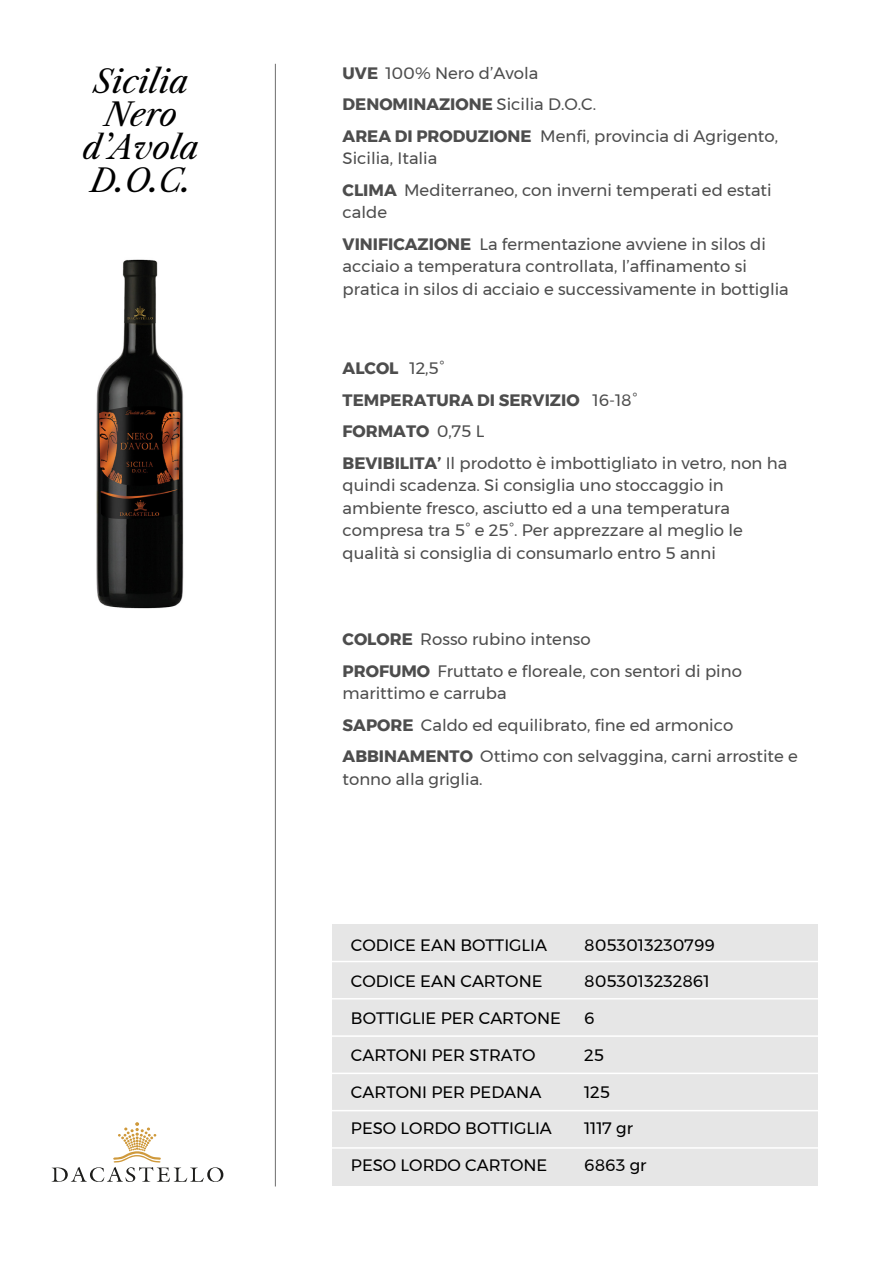
<style>
.page{position:relative;width:893px;height:1263px;background:#fff}
.page>*{position:absolute;margin:0;border:0;box-sizing:border-box;transform-origin:0 0}
.t1{font:italic 31.5px/33px "Libre Caslon Text";color:#000;text-align:center}
.t2{font:16.5px/31.5px "Montserrat";color:#4d4d4d}
.t3{font:16.5px "Montserrat";color:#000}
.s1{font-weight:700}
</style>
<div class="page">
<div style="left:332px;top:925px;width:485px;height:261px;background:#e6e6e6"></div>
<hr style="left:275px;top:64px;width:1px;height:1122px;background:#6e6e6e">
<svg style="left:52px;top:1122px;width:171px;height:60px"></svg>
<hr style="left:329px;top:961px;width:494px;height:1px;background:#fff">
<hr style="left:329px;top:998px;width:494px;height:1px;background:#fff">
<hr style="left:329px;top:1035px;width:494px;height:2px;background:#fff">
<hr style="left:329px;top:1072px;width:494px;height:2px;background:#fff">
<hr style="left:329px;top:1110px;width:494px;height:1px;background:#fff">
<hr style="left:329px;top:1147px;width:494px;height:2px;background:#fff">
<img style="left:96px;top:259px;width:88px;height:350px">
<h1 class="t1" style="left:83px;top:65px;width:118px">Sicilia<br>Nero d’Avola<br>D.O.C.</h1>
<p class="t2" style="left:343px;top:57px;width:437px"><span class="s1">UVE</span> 100% Nero d’Avola<br><span class="s1">DENOMINAZIONE</span> Sicilia D.O.C.<br><span class="s1">AREA DI PRODUZIONE</span> Menfi, provincia di Agrigento,</p>
<p class="t2" style="left:343px;top:143px;width:431px">Sicilia, Italia<br><span class="s1">CLIMA</span> Mediterraneo, con inverni temperati ed estati</p>
<p class="t2" style="left:343px;top:197px;width:425px">calde<br><span class="s1">VINIFICAZIONE</span> La fermentazione avviene in silos di</p>
<p class="t2" style="left:343px;top:255px;width:448px;line-height:22.5px">acciaio a temperatura controllata, l’affinamento si pratica in silos di acciaio e successivamente in bottiglia</p>
<p class="t2" style="left:343px;top:352px;width:446px"><span class="s1">ALCOL</span> 12,5°<br><span class="s1">TEMPERATURA DI SERVIZIO</span> 16-18°<br><span class="s1">FORMATO</span> 0,75 L<br><span class="s1">BEVIBILITA’</span> Il prodotto è imbottigliato in vetro, non ha</p>
<p class="t2" style="left:343px;top:474px;width:402px;line-height:22.5px">quindi scadenza. Si consiglia uno stoccaggio in ambiente fresco, asciutto ed a una temperatura compresa tra 5° e 25°. Per apprezzare al meglio le qualità si consiglia di consumarlo entro 5 anni</p>
<p class="t2" style="left:343px;top:623px;width:401px"><span class="s1">COLORE</span> Rosso rubino intenso<br><span class="s1">PROFUMO</span> Fruttato e floreale, con sentori di pino</p>
<p class="t2" style="left:343px;top:677px;width:457px">marittimo e carruba<br><span class="s1">SAPORE</span> Caldo ed equilibrato, fine ed armonico<br><span class="s1">ABBINAMENTO</span> Ottimo con selvaggina, carni arrostite e</p>
<p class="t2" style="left:343px;top:763px;width:142px">tonno alla griglia.</p>
<p class="t3" style="left:351px;top:932px;width:198px">CODICE EAN BOTTIGLIA</p>
<p class="t3" style="left:584px;top:932px;width:132px">8053013230799</p>
<p class="t3" style="left:351px;top:969px;width:193px">CODICE EAN CARTONE</p>
<p class="t3" style="left:584px;top:969px;width:127px">8053013232861</p>
<p class="t3" style="left:351px;top:1006px;width:211px">BOTTIGLIE PER CARTONE</p>
<p class="t3" style="left:584px;top:1006px;width:12px">6</p>
<p class="t3" style="left:351px;top:1042px;width:186px">CARTONI PER STRATO</p>
<p class="t3" style="left:584px;top:1042px;width:21px">25</p>
<p class="t3" style="left:351px;top:1079px;width:192px">CARTONI PER PEDANA</p>
<p class="t3" style="left:584px;top:1079px;width:27px">125</p>
<p class="t3" style="left:351px;top:1116px;width:202px">PESO LORDO BOTTIGLIA</p>
<p class="t3" style="left:584px;top:1116px;width:50px">1117 gr</p>
<p class="t3" style="left:351px;top:1153px;width:198px">PESO LORDO CARTONE</p>
<p class="t3" style="left:584px;top:1153px;width:64px">6863 gr</p>
</div>
